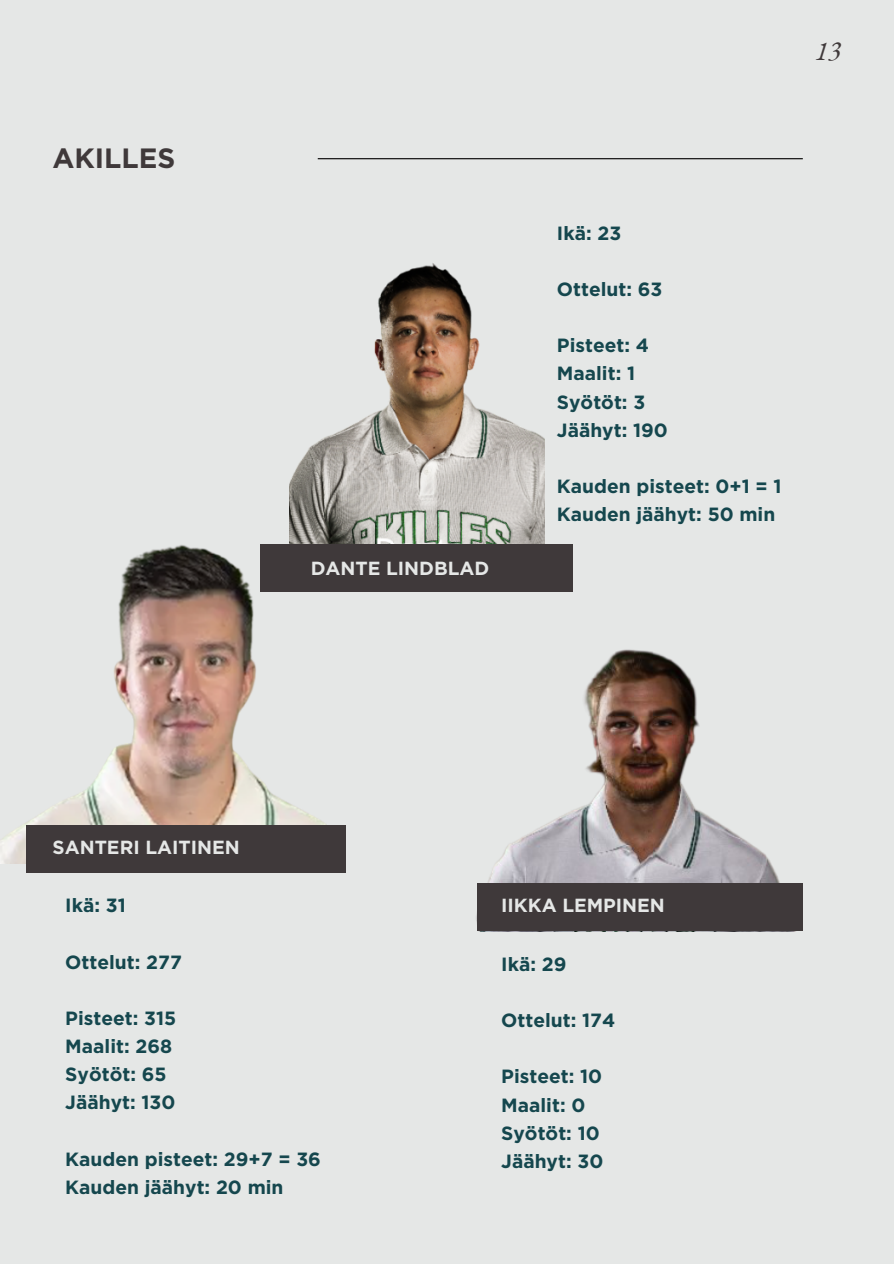
<style>
.page{position:relative;width:894px;height:1264px;background:#fff}
.page>*{position:absolute;margin:0;border:0;box-sizing:border-box;transform-origin:0 0}
.t1{font:700 27.9px "Gotham";color:#3f393a}
.t2{font:italic 27px "EB Garamond";color:#3f393a}
.t3{font:700 19.2px/28.2px "Gotham";color:#15474e}
.t4{font:700 18.9px "Gotham";color:#e5e7e6}
</style>
<div class="page">
<div style="left:0;top:0;width:893px;height:1263px;background:#e5e7e6"></div>
<img style="left:290px;top:263px;width:254px;height:281px">
<img style="left:0;top:544px;width:326px;height:319px">
<img style="left:476px;top:649px;width:327px;height:282px">
<hr style="left:318px;top:158px;width:484px;height:1px;background:#000">
<div style="left:26px;top:824px;width:320px;height:48px;background:#3f393a"></div>
<div style="left:261px;top:544px;width:312px;height:47px;background:#3f393a"></div>
<div style="left:477px;top:883px;width:325px;height:47px;background:#3f393a"></div>
<h1 class="t1" style="left:53px;top:141px;width:124px">AKILLES</h1>
<p class="t4" style="left:310px;top:556px;width:180px">DANTE LINDBLAD</p>
<h2 class="t2" style="left:814px;top:33px;width:27px">13</h2>
<p class="t3" style="left:556px;top:219px;width:66px">Ikä: 23</p>
<p class="t3" style="left:556px;top:275px;width:107px">Ottelut: 63</p>
<p class="t3" style="left:556px;top:331px;width:112px">Pisteet: 4<br>Maalit: 1<br>Syötöt: 3<br>Jäähyt: 190</p>
<p class="t3" style="left:556px;top:472px;width:226px">Kauden pisteet: 0+1 = 1<br>Kauden jäähyt: 50 min</p>
<p class="t4" style="left:53px;top:835px;width:189px">SANTERI LAITINEN</p>
<p class="t3" style="left:65px;top:891px;width:62px">Ikä: 31</p>
<p class="t4" style="left:501px;top:894px;width:165px">IIKKA LEMPINEN</p>
<p class="t3" style="left:65px;top:947px;width:118px">Ottelut: 277</p>
<p class="t3" style="left:501px;top:949px;width:67px">Ikä: 29</p>
<p class="t3" style="left:65px;top:1003px;width:112px">Pisteet: 315<br>Maalit: 268<br>Syötöt: 65<br>Jäähyt: 130</p>
<p class="t3" style="left:65px;top:1144px;width:257px">Kauden pisteet: 29+7 = 36<br>Kauden jäähyt: 20 min</p>
<p class="t3" style="left:501px;top:1006px;width:115px">Ottelut: 174</p>
<p class="t3" style="left:501px;top:1062px;width:103px">Pisteet: 10<br>Maalit: 0<br>Syötöt: 10<br>Jäähyt: 30</p>
</div>
